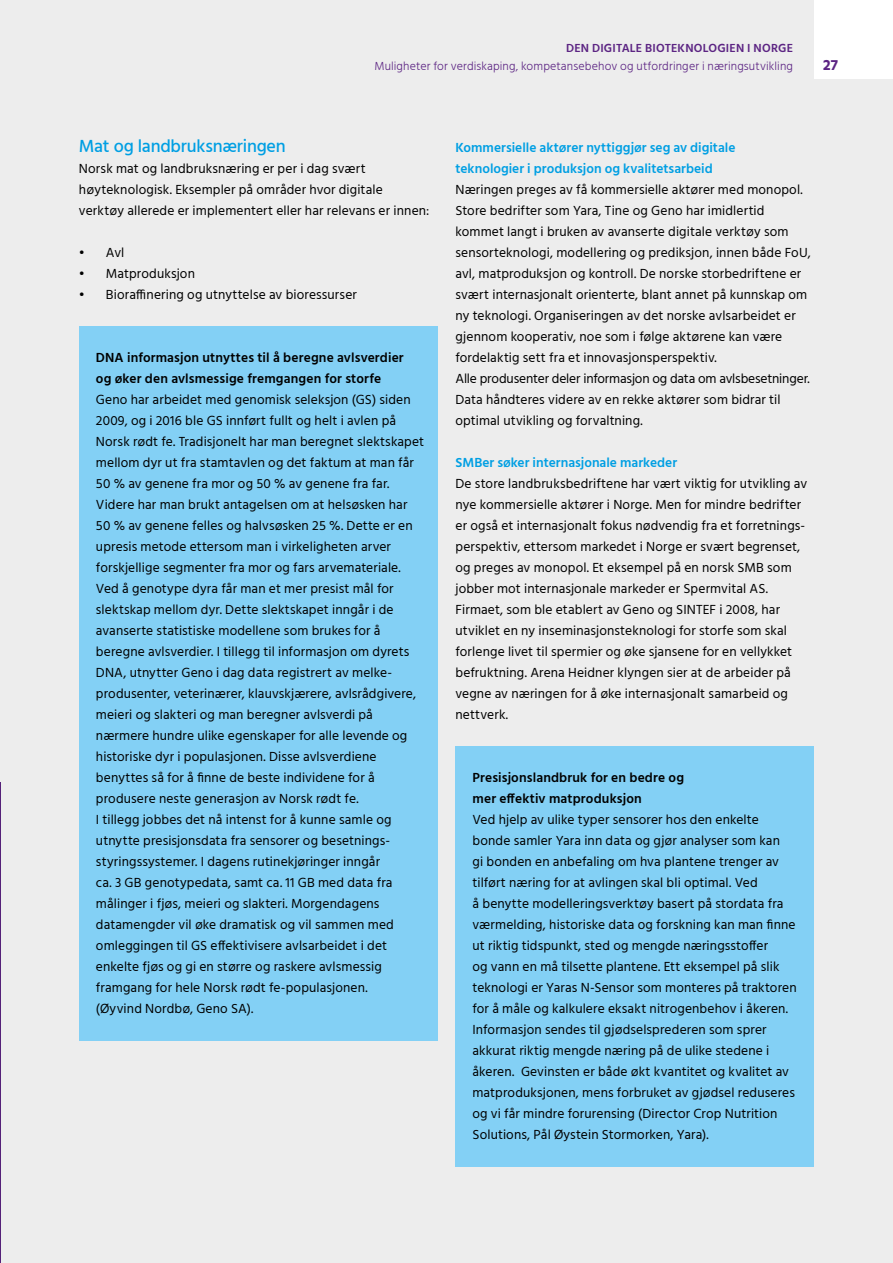
<style>
.page{position:relative;width:893px;height:1263px;background:#ededed}
.page>*{position:absolute;margin:0;border:0;box-sizing:border-box;transform-origin:0 0}
.t1{font:500 18px "Hind";letter-spacing:-.01em;color:#009fe3}
.t2{font:700 15px "Hind";color:#5c2483}
.t3{font:13.5px/21px "Hind";letter-spacing:.01em;color:#000}
.t4{font:600 13.5px/21px "Hind";letter-spacing:.01em;color:#000}
.t5{font:600 13.5px/21px "Hind";color:#009fe3}
.t6{font:300 12px "Hind";letter-spacing:.01em;color:#5c2483}
.t7{font:600 12px "Hind";letter-spacing:.015em;color:#5c2483}
</style>
<div class="page">
<div style="left:814px;top:0;width:79px;height:79px;background:#fff"></div>
<div style="left:79px;top:326px;width:358px;height:22px;background:#83d0f5"></div>
<div style="left:79px;top:347px;width:358px;height:43px;background:#83d0f5"></div>
<div style="left:79px;top:389px;width:358px;height:631px;background:#83d0f5"></div>
<div style="left:79px;top:1019px;width:358px;height:22px;background:#83d0f5"></div>
<div style="left:455px;top:746px;width:359px;height:22px;background:#83d0f5"></div>
<div style="left:455px;top:767px;width:359px;height:43px;background:#83d0f5"></div>
<div style="left:455px;top:809px;width:359px;height:337px;background:#83d0f5"></div>
<div style="left:455px;top:1145px;width:359px;height:22px;background:#83d0f5"></div>
<hr style="left:0;top:782px;width:1px;height:481px;background:#5c2483">
<p class="t7" style="left:566px;top:40px;width:228px">DEN DIGITALE BIOTEKNOLOGIEN I NORGE</p>
<p class="t6" style="left:374px;top:58px;width:420px">Muligheter for verdiskaping, kompetansebehov og utfordringer i næringsutvikling</p>
<p class="t2" style="left:823px;top:56px;width:16px">27</p>
<h1 class="t1" style="left:79px;top:133px;width:208px">Mat og landbruksnæringen</h1>
<p class="t3" style="left:79px;top:158px;width:352px">Norsk mat og landbruksnæring er per i dag svært høyteknologisk. Eksempler på områder hvor digitale verktøy allerede er implementert eller har relevans er innen:</p>
<p class="t3" style="left:79px;top:242px;width:47px">• Avl</p>
<p class="t3" style="left:79px;top:263px;width:117px">• Matproduksjon</p>
<p class="t3" style="left:79px;top:284px;width:279px">• Bioraffinering og utnyttelse av bioressurser</p>
<p class="t4" style="left:96px;top:347px;width:309px">DNA informasjon utnyttes til å beregne avlsverdier og øker den avlsmessige fremgangen for storfe</p>
<p class="t3" style="left:96px;top:389px;width:330px">Geno har arbeidet med genomisk seleksjon (GS) siden 2009, og i 2016 ble GS innført fullt og helt i avlen på Norsk rødt fe. Tradisjonelt har man beregnet slektskapet mellom dyr ut fra stamtavlen og det faktum at man får 50 % av genene fra mor og 50 % av genene fra far.<br>Videre har man brukt antagelsen om at helsøsken har 50 % av genene felles og halvsøsken 25 %. Dette er en upresis metode ettersom man i virkeligheten arver forskjellige segmenter fra mor og fars arvemateriale.<br>Ved å genotype dyra får man et mer presist mål for slektskap mellom dyr. Dette slektskapet inngår i de avanserte statistiske modellene som brukes for å beregne avlsverdier. I tillegg til informasjon om dyrets DNA, utnytter Geno i dag data registrert av melke&shy;produsenter, veterinærer, klauvskjærere, avlsrådgivere, meieri og slakteri og man beregner avlsverdi på nærmere hundre ulike egenskaper for alle levende og historiske dyr i populasjonen. Disse avlsverdiene benyttes så for å finne de beste individene for å produsere neste generasjon av Norsk rødt fe.<br>I tillegg jobbes det nå intenst for å kunne samle og utnytte presisjonsdata fra sensorer og besetnings&shy;styringssystemer. I dagens rutinekjøringer inngår<br>ca. 3 GB genotypedata, samt ca. 11 GB med data fra målinger i fjøs, meieri og slakteri. Morgendagens datamengder vil øke dramatisk og vil sammen med omleggingen til GS effektivisere avlsarbeidet i det enkelte fjøs og gi en større og raskere avlsmessig framgang for hele Norsk rødt fe-populasjonen.<br>(Øyvind Nordbø, Geno SA).</p>
<p class="t5" style="left:455px;top:137px;width:282px">Kommersielle aktører nyttiggjør seg av digitale teknologier i produksjon og kvalitetsarbeid</p>
<p class="t3" style="left:455px;top:179px;width:357px">Næringen preges av få kommersielle aktører med monopol.<br>Store bedrifter som Yara, Tine og Geno har imidlertid kommet langt i bruken av avanserte digitale verktøy som sensorteknologi, modellering og prediksjon, innen både FoU, avl, matproduksjon og kontroll. De norske storbedriftene er svært internasjonalt orienterte, blant annet på kunnskap om ny teknologi. Organiseringen av det norske avlsarbeidet er gjennom kooperativ, noe som i følge aktørene kan være fordelaktig sett fra et innovasjonsperspektiv.<br>Alle produsenter deler informasjon og data om avlsbesetninger.<br>Data håndteres videre av en rekke aktører som bidrar til optimal utvikling og forvaltning.</p>
<p class="t5" style="left:455px;top:452px;width:223px">SMBer søker internasjonale markeder</p>
<p class="t3" style="left:455px;top:473px;width:353px">De store landbruksbedriftene har vært viktig for utvikling av nye kommersielle aktører i Norge. Men for mindre bedrifter er også et internasjonalt fokus nødvendig fra et forretnings&shy;perspektiv, ettersom markedet i Norge er svært begrenset, og preges av monopol. Et eksempel på en norsk SMB som jobber mot internasjonale markeder er Spermvital AS.<br>Firmaet, som ble etablert av Geno og SINTEF i 2008, har utviklet en ny inseminasjonsteknologi for storfe som skal forlenge livet til spermier og øke sjansene for en vellykket befruktning. Arena Heidner klyngen sier at de arbeider på vegne av næringen for å øke internasjonalt samarbeid og nettverk.</p>
<p class="t4" style="left:472px;top:767px;width:213px">Presisjonslandbruk for en bedre og mer effektiv matproduksjon</p>
<p class="t3" style="left:472px;top:809px;width:326px">Ved hjelp av ulike typer sensorer hos den enkelte bonde samler Yara inn data og gjør analyser som kan<br>gi bonden en anbefaling om hva plantene trenger av tilført næring for at avlingen skal bli optimal. Ved<br>å benytte modelleringsverktøy basert på stordata fra værmelding, historiske data og forskning kan man finne ut riktig tidspunkt, sted og mengde næringsstoffer<br>og vann en må tilsette plantene. Ett eksempel på slik teknologi er Yaras N-Sensor som monteres på traktoren for å måle og kalkulere eksakt nitrogenbehov i åkeren.<br>Informasjon sendes til gjødselsprederen som sprer akkurat riktig mengde næring på de ulike stedene i åkeren. Gevinsten er både økt kvantitet og kvalitet av matproduksjonen, mens forbruket av gjødsel reduseres og vi får mindre forurensing (Director Crop Nutrition Solutions, Pål Øystein Stormorken, Yara).</p>
</div>
